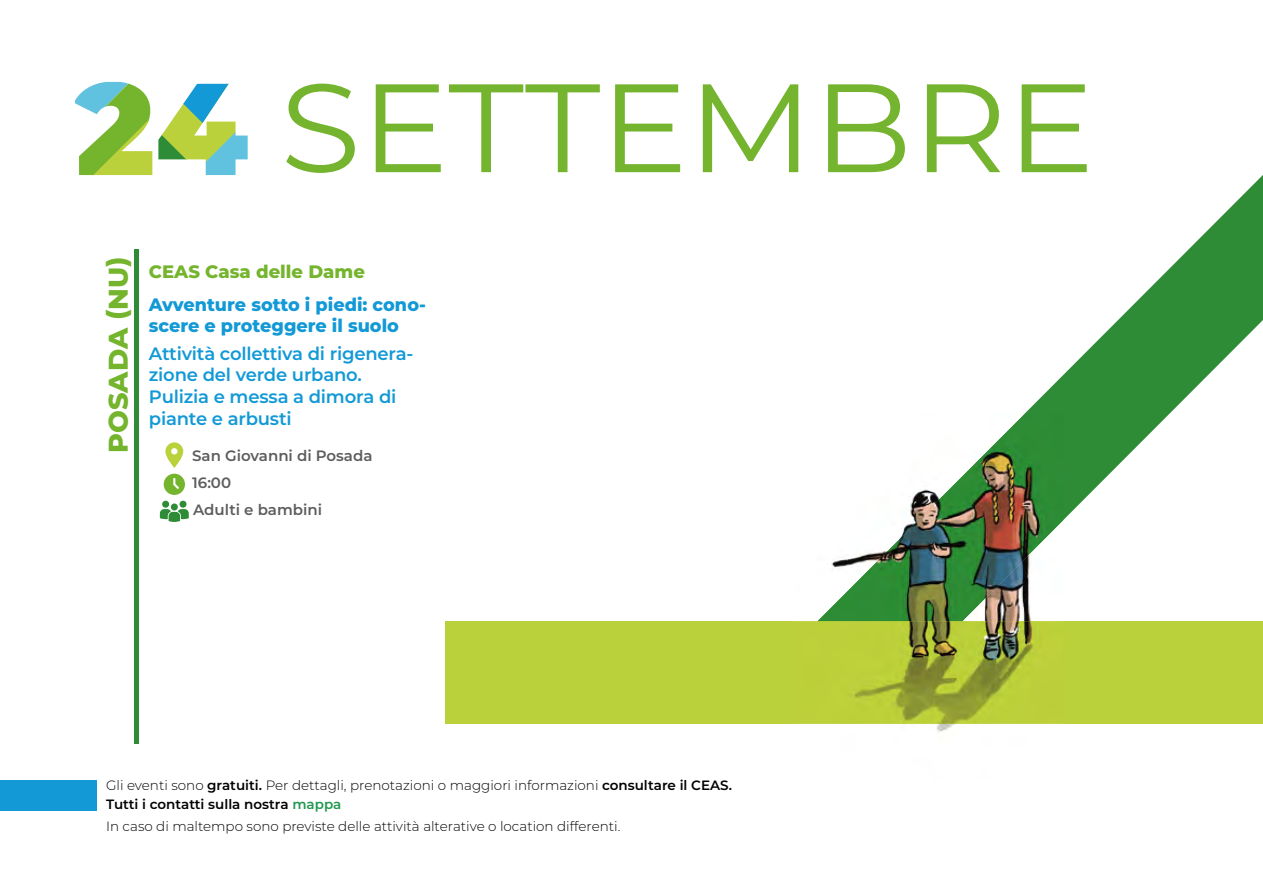
<style>
.page{position:relative;width:1263px;height:893px;background:#fff}
.page>*{position:absolute;margin:0;border:0;box-sizing:border-box;transform-origin:0 0}
.t1{font:800 27px "Montserrat";color:#75b52e}
.t2{font:600 18px/21.6px "Montserrat";letter-spacing:-.01em;color:#1299d6}
.t3{font:800 18px/21px "Montserrat";color:#1299d6}
.t4{font:800 18px "Montserrat";color:#75b52e}
.t5{font:600 15px/27.3px "Montserrat";color:#5d5d5d}
.t6{font:300 13.5px/19.5px "Montserrat";color:#000}
.s1{font-weight:600}
.s2{font-weight:600;color:#229850}
</style>
<div class="page">
<svg style="left:286px;top:84px;width:801px;height:89px"></svg>
<div style="left:134px;top:249px;width:5px;height:494px;background:#2e8c36"></div>
<svg style="left:165px;top:442px;width:18px;height:26px"></svg>
<svg style="left:164px;top:474px;width:21px;height:21px"></svg>
<svg style="left:160px;top:501px;width:29px;height:21px"></svg>
<svg style="left:158px;top:84px;width:90px;height:91px"></svg>
<svg style="left:75px;top:82px;width:77px;height:93px"></svg>
<div style="left:0;top:780px;width:96px;height:31px;background:#1299d6"></div>
<svg style="left:1025px;top:175px;width:238px;height:346px"></svg>
<div style="left:445px;top:621px;width:818px;height:103px;background:#bad13b"></div>
<img style="left:817px;top:413px;width:246px;height:208px">
<img style="left:794px;top:621px;width:269px;height:103px">
<h1 class="t1" style="left:98px;top:453px;width:198px;rotate:-90deg">POSADA (NU)</h1>
<h2 class="t4" style="left:149px;top:258px;width:218px">CEAS Casa delle Dame</h2>
<h2 class="t3" style="left:149px;top:293px;width:279px">Avventure sotto i piedi: cono&shy;scere e proteggere il suolo</h2>
<h2 class="t2" style="left:149px;top:342px;width:266px">Attività collettiva di rigenera&shy;zione del verde urbano.<br>Pulizia e messa a dimora di piante e arbusti</h2>
<p class="t5" style="left:192px;top:441px;width:182px">San Giovanni di Posada<br>16:00<br>Adulti e bambini</p>
<p class="t6" style="left:106px;top:775px;width:628px">Gli eventi sono <span class="s1">gratuiti.</span> Per dettagli, prenotazioni o maggiori informazioni <span class="s1">consultare il CEAS.<br>Tutti i contatti sulla nostra</span> <span class="s2">mappa</span></p>
<p class="t6" style="left:106px;top:816px;width:516px">In caso di maltempo sono previste delle attività alterative o location differenti.</p>
</div>
